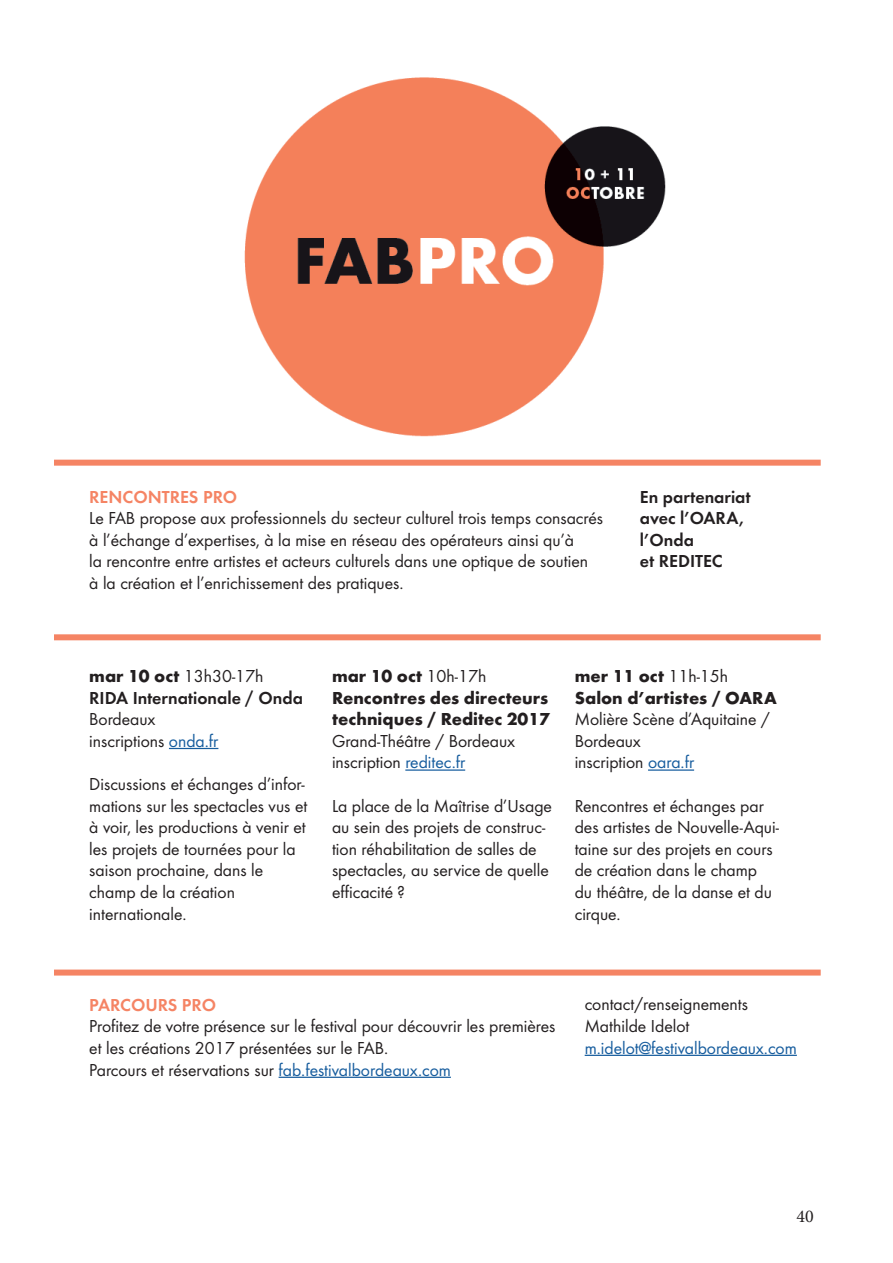
<style>
.page{position:relative;width:893px;height:1263px;background:#fff}
.page>*{position:absolute;margin:0;border:0;box-sizing:border-box;transform-origin:0 0}
.t1{font:18px/21.6px "Futura Boo";color:#231f20}
.t2{font:700 18px/21.6px "Futura";color:#231f20}
.t3{font:18px/21.6px "Futura Dem";color:#231f20}
.t4{font:18px "Futura Boo";color:#175d9e}
.t5{font:18px "Futura Dem";color:#f58464}
.t6{font:18px "Minion Pro";color:#231f20}
.s1{font-family:"Futura";font-weight:700}
.s2{color:#175d9e}
.s3{font-family:"Futura Boo";font-weight:400}
</style>
<div class="page">
<img style="left:216px;top:77px;width:461px;height:383px">
<div style="left:54px;top:460px;width:767px;height:6px;background:#f58464"></div>
<div style="left:54px;top:634px;width:767px;height:6px;background:#f58464"></div>
<hr style="left:169px;top:748px;width:49px;height:1px;background:#175d9e">
<hr style="left:405px;top:769px;width:60px;height:2px;background:#175d9e">
<hr style="left:648px;top:769px;width:46px;height:2px;background:#175d9e">
<div style="left:54px;top:969px;width:767px;height:6px;background:#f58464"></div>
<hr style="left:279px;top:1077px;width:172px;height:1px;background:#175d9e">
<hr style="left:585px;top:1055px;width:212px;height:1px;background:#175d9e">
<p class="t5" style="left:89px;top:484px;width:149px">RENCONTRES PRO</p>
<p class="t1" style="left:89px;top:506px;width:515px">Le FAB propose aux professionnels du secteur culturel trois temps consacrés à l’échange d’expertises, à la mise en réseau des opérateurs ainsi qu’à<br>la rencontre entre artistes et acteurs culturels dans une optique de soutien<br>à la création et l’enrichissement des pratiques.</p>
<p class="t3" style="left:640px;top:485px;width:112px">En partenariat avec l’OARA, l’Onda<br>et REDITEC</p>
<p class="t1" style="left:89px;top:664px;width:176px"><span class="s1">mar 10 oct</span> 13h30-17h</p>
<p class="t3" style="left:89px;top:686px;width:215px">RIDA Internationale / Onda</p>
<p class="t1" style="left:89px;top:707px;width:131px">Bordeaux inscriptions <span class="s2">onda.fr</span></p>
<p class="t1" style="left:89px;top:772px;width:220px">Discussions et échanges d’infor&shy;mations sur les spectacles vus et à voir, les productions à venir et les projets de tournées pour la saison prochaine, dans le champ de la création internationale.</p>
<p class="t2" style="left:332px;top:664px;width:219px">mar 10 oct <span class="s3">10h-17h<br></span>Rencontres des directeurs techniques / Reditec 2017</p>
<p class="t1" style="left:332px;top:729px;width:184px">Grand-Théâtre / Bordeaux inscription <span class="s2">reditec.fr</span></p>
<p class="t1" style="left:332px;top:794px;width:221px">La place de la Maîtrise d’Usage au sein des projets de construc&shy;tion réhabilitation de salles de spectacles, au service de quelle efficacité ?</p>
<p class="t2" style="left:575px;top:664px;width:204px">mer 11 oct <span class="s3">11h-15h<br></span>Salon d’artistes / OARA</p>
<p class="t1" style="left:575px;top:707px;width:197px">Molière Scène d’Aquitaine /<br>Bordeaux<br>inscription <span class="s2">oara.fr</span></p>
<p class="t1" style="left:575px;top:794px;width:206px">Rencontres et échanges par des artistes de Nouvelle-Aqui&shy;taine sur des projets en cours de création dans le champ du théâtre, de la danse et du cirque.</p>
<p class="t5" style="left:89px;top:992px;width:128px">PARCOURS PRO</p>
<p class="t1" style="left:89px;top:1014px;width:468px">Profitez de votre présence sur le festival pour découvrir les premières et les créations 2017 présentées sur le FAB.<br>Parcours et réservations sur <span class="s2">fab.festivalbordeaux.com</span></p>
<p class="t1" style="left:585px;top:992px;width:165px">contact/renseignements<br>Mathilde Idelot</p>
<p class="t4" style="left:585px;top:1035px;width:214px">m.idelot@festivalbordeaux.com</p>
<p class="t6" style="left:796px;top:1204px;width:19px">40</p>
</div>
